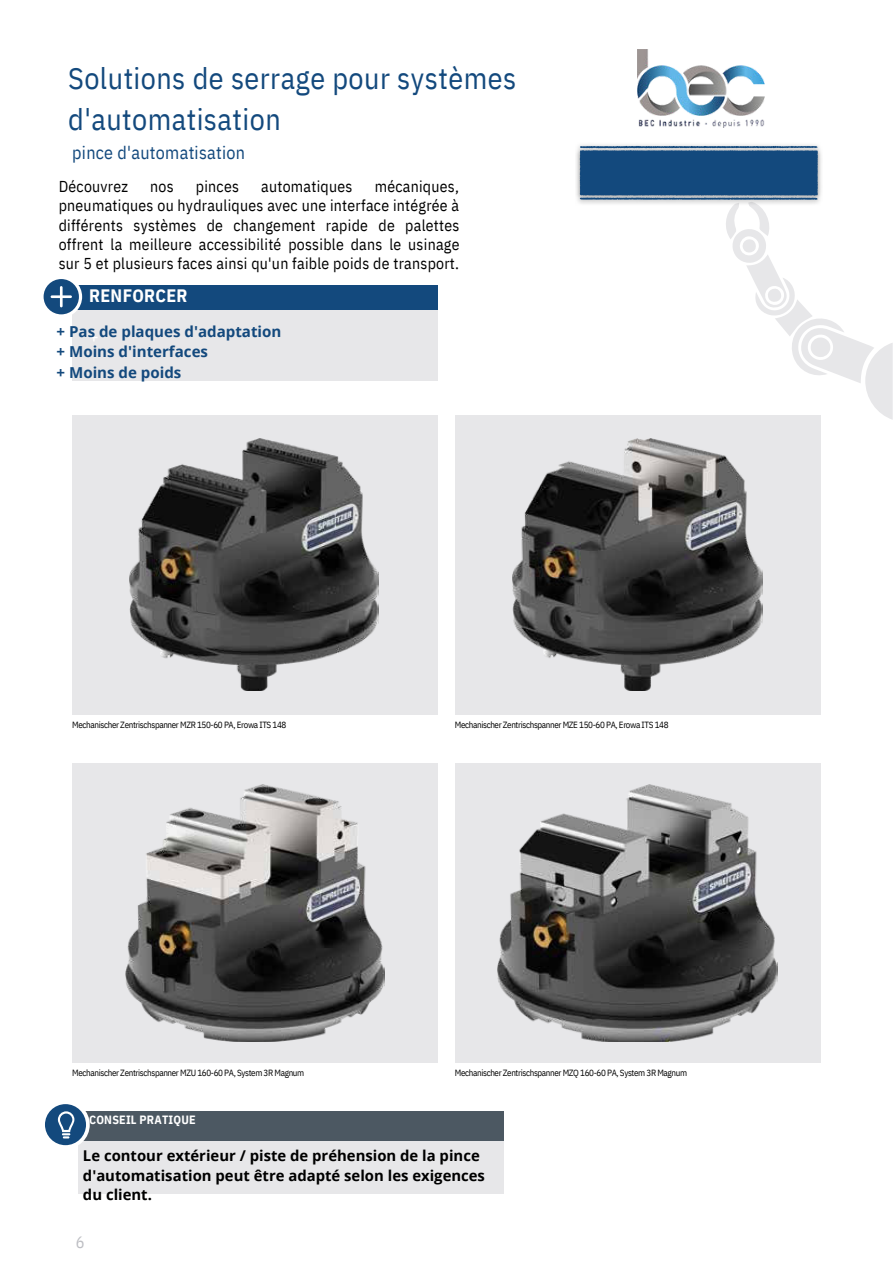
<style>
.page{position:relative;width:893px;height:1264px;background:#fff}
.page>*{position:absolute;margin:0;border:0;box-sizing:border-box;transform-origin:0 0}
.t1{font:30px/41.5px "IBM Plex Sans Cond";letter-spacing:.015em;color:#13497d}
.t2{font:18px "IBM Plex Sans Cond";letter-spacing:.015em;color:#13497d}
.t3{font:700 18px "IBM Plex Sans Cond";letter-spacing:.015em;color:#fff}
.t4{font:18px "IBM Plex Sans Cond";color:#fff}
.t5{font:16.35px "IBM Plex Sans Cond";color:#bdbec3}
.t6{font:15.75px/19px "IBM Plex Sans Cond";letter-spacing:.015em;color:#000;text-align:justify}
.t7{font:700 15.15px/20.2px "Open Sans";color:#13497d}
.t8{font:700 14.85px/19.8px "Open Sans";color:#000}
.t9{font:700 12px "IBM Plex Sans Cond";letter-spacing:.015em;color:#fff}
.t10{font:9px "IBM Plex Sans Cond";letter-spacing:-.04em;color:#000}
</style>
<div class="page">
<div style="left:72px;top:763px;width:366px;height:299px;background:#e7e7e9"></div>
<img style="left:126px;top:784px;width:258px;height:257px">
<div style="left:455px;top:763px;width:365px;height:299px;background:#e7e7e9"></div>
<img style="left:497px;top:784px;width:280px;height:257px">
<div style="left:72px;top:414px;width:366px;height:300px;background:#e7e7e9"></div>
<img style="left:129px;top:438px;width:250px;height:253px">
<div style="left:455px;top:414px;width:365px;height:300px;background:#e7e7e9"></div>
<img style="left:512px;top:438px;width:250px;height:252px">
<div style="left:79px;top:1111px;width:424px;height:29px;background:#4c5862"></div>
<div style="left:79px;top:1140px;width:424px;height:52px;background:#e7e7e9"></div>
<svg style="left:45px;top:1104px;width:45px;height:44px"></svg>
<div style="left:72px;top:285px;width:366px;height:26px;background:#13497d"></div>
<div style="left:72px;top:311px;width:366px;height:70px;background:#e7e7e9"></div>
<svg style="left:43px;top:279px;width:39px;height:36px"></svg>
<img style="left:576px;top:144px;width:242px;height:58px">
<svg style="left:579px;top:146px;width:313px;height:274px"></svg>
<img style="left:637px;top:50px;width:127px;height:77px">
<h1 class="t1" style="left:68px;top:55px;width:449px">Solutions de serrage pour systèmes d'automatisation</h1>
<p class="t2" style="left:72px;top:139px;width:174px">pince d'automatisation</p>
<p class="t6" style="left:59px;top:176px;width:402px;text-indent:316px">mécaniques, pneumatiques ou hydrauliques avec une interface intégrée à différents systèmes de changement rapide de palettes offrent la meilleure accessibilité possible dans le usinage sur 5 et plusieurs faces ainsi qu'un faible poids de transport.</p>
<p class="t6" style="left:59px;top:176px;width:71px">Découvrez</p>
<p class="t6" style="left:150px;top:176px;width:25px">nos</p>
<p class="t6" style="left:196px;top:176px;width:45px">pinces</p>
<p class="t6" style="left:261px;top:176px;width:93px">automatiques</p>
<p class="t3" style="left:89px;top:282px;width:100px">RENFORCER</p>
<p class="t4" style="left:89px;top:323px;width:11px">+</p>
<p class="t7" style="left:57px;top:321px;width:226px">+ Pas de plaques d'adaptation + Moins d'interfaces<br>+ Moins de poids</p>
<p class="t10" style="left:72px;top:717px;width:216px">Mechanischer Zentrischspanner MZR 150-60 PA, Erowa ITS 148</p>
<p class="t10" style="left:72px;top:1066px;width:233px">Mechanischer Zentrischspanner MZU 160-60 PA, System 3R Magnum</p>
<p class="t9" style="left:89px;top:1110px;width:108px">CONSEIL PRATIQUE</p>
<p class="t10" style="left:455px;top:717px;width:215px">Mechanischer Zentrischspanner MZE 150-60 PA, Erowa ITS 148</p>
<p class="t10" style="left:455px;top:1066px;width:234px">Mechanischer Zentrischspanner MZQ 160-60 PA, System 3R Magnum</p>
<p class="t8" style="left:83px;top:1144px;width:403px">Le contour extérieur / piste de préhension de la pince d'automatisation peut être adapté selon les exigences du client.</p>
<p class="t5" style="left:76px;top:1229px;width:10px">6</p>
</div>
